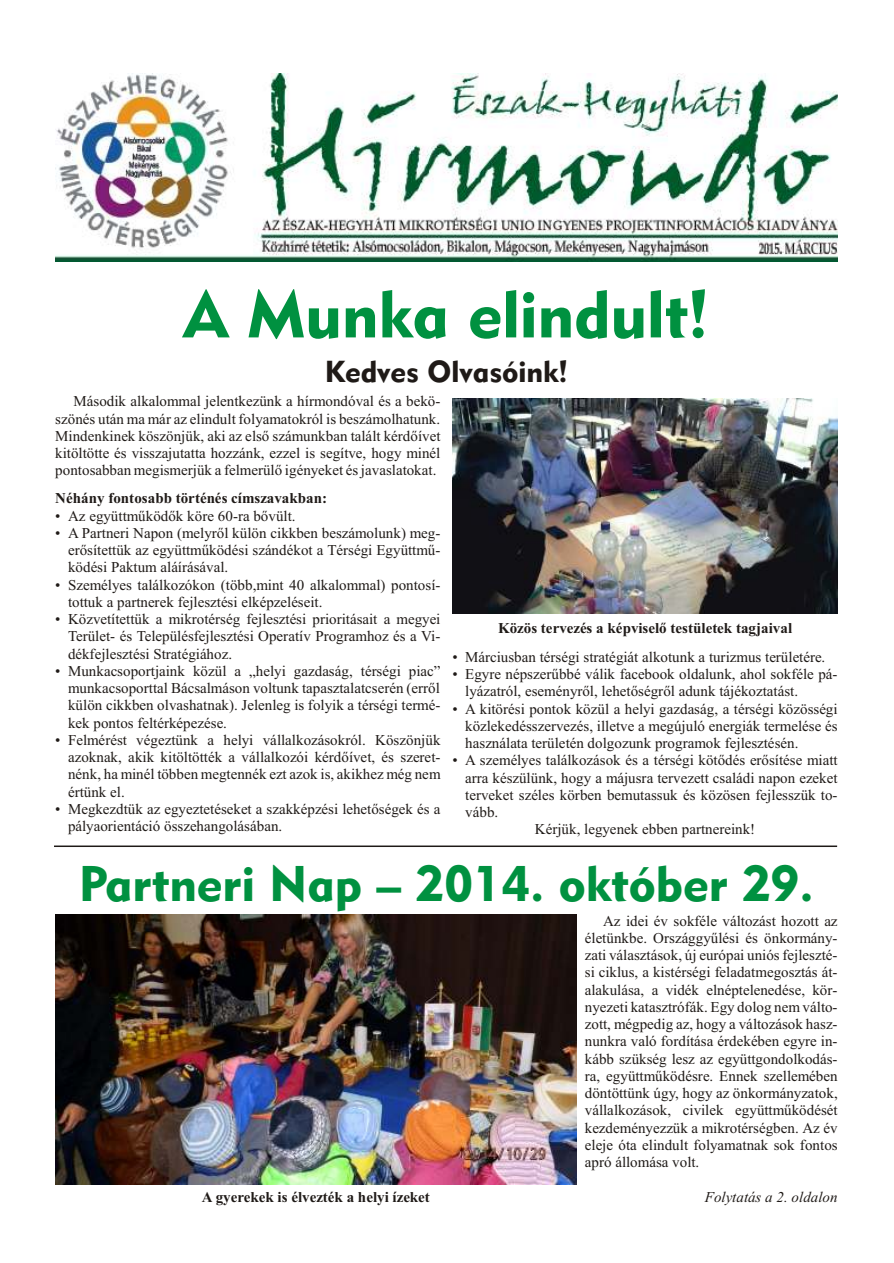
<style>
.page{position:relative;width:894px;height:1263px;background:#fff}
.page>*{position:absolute;margin:0;border:0;box-sizing:border-box;transform-origin:0 0}
.t1{font:66px "Geometric 415 Blk PFL";color:#009140}
.t2{font:49.5px "Geometric 415 Blk PFL";color:#009140}
.t3{font:30px "Geometric 415 Blk PFL";color:#1f1a17}
.t4{font:15px/17.2px "Times New Roman";color:#1f1a17;text-align:justify}
.t5{font:700 15px "Times New Roman";letter-spacing:.005em;color:#1f1a17}
.t6{font:italic 15px "Times New Roman";letter-spacing:.005em;color:#1f1a17}
</style>
<div class="page">
<img style="left:55px;top:74px;width:783px;height:187px">
<img style="left:452px;top:399px;width:386px;height:214px">
<img style="left:55px;top:915px;width:522px;height:270px">
<hr style="left:54px;top:846px;width:783px;height:1px;background:#1f1a17">
<h1 class="t1" style="left:184px;top:274px;width:527px">A Mun ka el in dult!</h1>
<h3 class="t3" style="left:325px;top:353px;width:245px">Ked ves Ol va só ink!</h3>
<p class="t4" style="left:55px;top:394px;width:387px;text-indent:18px">Má so dik al ka lom mal je lent ke zünk a hír mon dó val és a be kö - szö nés után ma már az el in dult fo lya ma tok ról is be szá mol ha tunk.<br>Min den ki nek kö szön jük, aki az elsõ szá munk ban ta lált kér dõ ívet ki töl töt te és vissza ju tat ta hoz zánk, ez zel is se gít ve, hogy mi nél pon to sab ban meg is mer jük a fel me rü lõ igé nye ket és ja vas la to kat.</p>
<p class="t5" style="left:55px;top:493px;width:273px">Né hány fon to sabb tör té nés cím sza vak ban:</p>
<p class="t4" style="left:55px;top:508px;width:242px">• Az együttmû kö dõk köre 60-ra bõ vült.</p>
<p class="t4" style="left:68px;top:526px;width:374px;text-indent:-13px">• A Part ne ri Na pon (mely rõl kü lön cikk ben be szá mo lunk) meg - erõ sí tet tük az együtt mû kö dé si szán dé kot a Tér sé gi Együtt mû - kö dé si Pak tum alá írá sá val.</p>
<p class="t4" style="left:68px;top:577px;width:374px;text-indent:-13px">• Sze mé lyes ta lál ko zó kon (több,mint 40 al ka lom mal) pon to sí&shy;tot tuk a part ne rek fej lesz té si el kép ze lé se it.</p>
<p class="t4" style="left:68px;top:612px;width:374px;text-indent:-13px">• Köz ve tí tet tük a mik ro tér ség fej lesz té si pri o ri tá sa it a me gyei Te rü let- és Te le pü lés fej lesz té si Ope ra tív Prog ram hoz és a Vi - dék fej lesz té si Stra té giá hoz.</p>
<p class="t4" style="left:68px;top:664px;width:374px;text-indent:-13px">• Mun ka cso port ja ink kö zül a „he lyi gaz da ság, tér sé gi piac” mun ka cso port tal Bá csal má son vol tunk ta pasz ta lat cse rén (er rõl kü lön cikk ben ol vas hat nak). Je len leg is fo lyik a tér sé gi ter mé - kek pon tos fel tér ké pe zé se.</p>
<p class="t4" style="left:68px;top:733px;width:374px;text-indent:-13px">• Fel mé rést vé gez tünk a he lyi vál lal ko zá sok ról. Kö szön jük azok nak, akik ki tölt öt ték a vál lal ko zói kér dõ ívet, és sze ret&shy;nénk, ha mi nél töb ben meg ten nék ezt azok is, akik hez még nem ér tünk el.</p>
<p class="t4" style="left:68px;top:802px;width:374px;text-indent:-13px">• Meg kezd tük az egyez te té se ket a szak kép zé si le he tõ sé gek és a pá lya ori en tá ció össze han go lá sá ban.</p>
<p class="t5" style="left:498px;top:623px;width:296px">Kö zös ter ve zés a kép vi se lõ tes tü le tek tag ja i val</p>
<p class="t4" style="left:452px;top:650px;width:374px">• Már ci us ban tér sé gi stra té gi át al ko tunk a tu riz mus te rü le té re.</p>
<p class="t4" style="left:465px;top:667px;width:374px;text-indent:-13px">• Egy re nép sze rûb bé vá lik fa ce bo ok ol da lunk, ahol sok fé le pá - lyá zat ról, ese mény rõl, le he tõ ség rõl adunk tá jé koz ta tást.</p>
<p class="t4" style="left:465px;top:701px;width:374px;text-indent:-13px">• A ki tö ré si pon tok kö zül a he lyi gaz da ság, a tér sé gi kö zös sé gi köz le ke dés szer ve zés, il let ve a meg úju ló ener gi ák ter me lé se és hasz ná la ta te rü le tén dol go zunk prog ra mok fej lesz té sén.</p>
<p class="t4" style="left:452px;top:753px;width:387px">• A sze mé lyes ta lál ko zá sok és a tér sé gi kö tõ dés erõ sí té se mi att</p>
<p class="t4" style="left:465px;top:770px;width:374px">arra ké szü lünk, hogy a má jus ra ter ve zett csa lá di na pon eze ket</p>
<p class="t4" style="left:465px;top:788px;width:374px">ter ve ket szé les kör ben be mu tas suk és kö zö sen fej lesszük to -</p>
<p class="t4" style="left:465px;top:805px;width:35px">vább.</p>
<p class="t4" style="left:535px;top:822px;width:222px">Kér jük, le gye nek eb ben part ne re ink!</p>
<h2 class="t2" style="left:79px;top:854px;width:736px">Part ne ri Nap – 2014. ok tó ber 29.</h2>
<p class="t4" style="left:585px;top:913px;width:254px;text-indent:18px">Az idei év sok fé le vál to zást ho zott az éle tünk be. Or szág gyû lé si és ön kor mány - za ti vá lasz tá sok, új eu ró pai uni ós fej lesz té - si cik lus, a kis tér sé gi fel adat meg osz tás át - ala ku lá sa, a vi dék el nép te le ne dé se, kör&shy;nye ze ti ka taszt ró fák. Egy do log nem vál to - zott, még pe dig az, hogy a vál to zá sok hasz&shy;nunk ra való for dí tá sa ér de ké ben egy re in - kább szük ség lesz az együtt gon dol ko dás&shy;ra, együtt mû kö dés re. En nek szel le mé ben dön töt tünk úgy, hogy az ön kor mány za tok, vál lal ko zá sok, ci vi lek együtt mû kö dé sét kez de mé nyez zük a mik ro tér ség ben. Az év ele je óta el in dult fo lya mat nak sok fon tos apró ál lo má sa volt.</p>
<p class="t5" style="left:202px;top:1192px;width:229px">A gye re kek is él vez ték a he lyi íze ket</p>
<p class="t6" style="left:705px;top:1192px;width:134px">Foly ta tás a 2. ol da lon</p>
</div>
